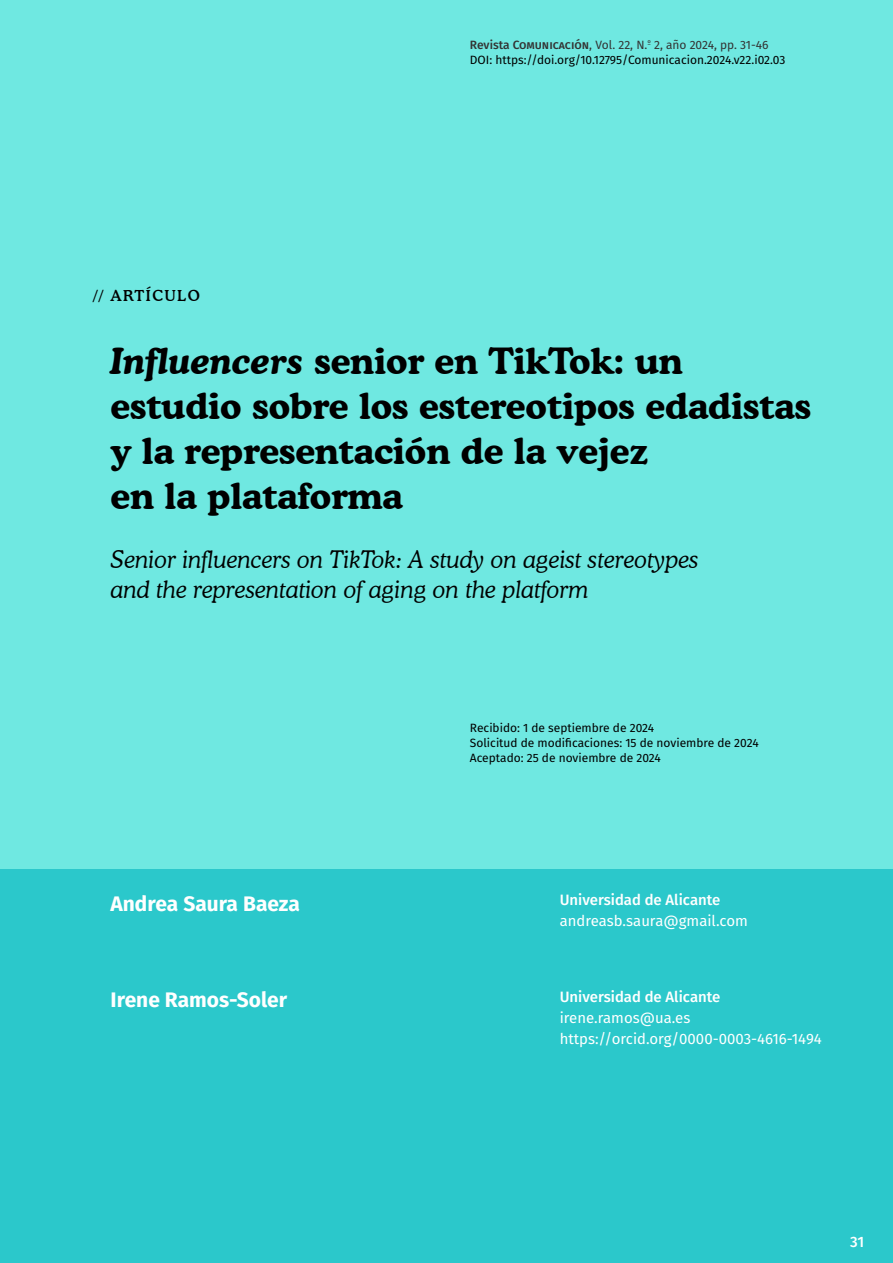
<style>
.page{position:relative;width:893px;height:1263px;background:#fff}
.page>*{position:absolute;margin:0;border:0;box-sizing:border-box;transform-origin:0 0}
.titulo{font:700 36px/45px "Cooper BT";color:#000}
.titulo_segundo_idioma{font:italic 300 24px/30px "Cooper BT";color:#000}
.autores{font:700 21px "Fira Sans";color:#fff}
.datos_autores{font:15px "Fira Sans";color:#fff}
.universidad{font:500 15px "Fira Sans";color:#fff}
.presentacion{font:500 15px "Cooper BT";letter-spacing:.1em;color:#000}
.t1{font:12px "Fira Sans";color:#000}
.t2{font:12px "Fira Sans";letter-spacing:-.01em;color:#333}
.s1{font-weight:500}
.s2{font-style:italic}
</style>
<div class="page">
<div style="left:0;top:868px;width:893px;height:395px;background:#2bc8cb"></div>
<div style="left:0;top:0;width:893px;height:868px;background:#6fe8e1"></div>
<p class="t2" style="left:470px;top:35px;width:300px"><span class="s1">Revista Comunicación</span>, Vol. 22, N.<sup>º</sup> 2, año 2024, pp. 31-46</p>
<p class="t1" style="left:470px;top:50px;width:317px">DOI: https://doi.org/10.12795/Comunicacion.2024.v22.i02.03</p>
<p class="presentacion" style="left:94px;top:286px;width:108px">// ARTÍCULO</p>
<p class="titulo" style="left:111px;top:338px;width:702px"><span class="s2">Influencers</span> senior en TikTok: un estudio sobre los estereotipos edadistas y la representación de la vejez<br>en la plataforma</p>
<p class="titulo_segundo_idioma" style="left:111px;top:545px;width:590px">Senior influencers on TikTok: A study on ageist stereotypes and the representation of aging on the platform</p>
<p class="autores" style="left:111px;top:885px;width:191px">Andrea Saura Baeza</p>
<p class="autores" style="left:111px;top:982px;width:178px">Irene Ramos-Soler</p>
<p class="t1" style="left:470px;top:719px;width:186px">Recibido: 1 de septiembre de 2024</p>
<p class="t1" style="left:470px;top:734px;width:290px">Solicitud de modificaciones: 15 de noviembre de 2024</p>
<p class="t1" style="left:470px;top:749px;width:193px">Aceptado: 25 de noviembre de 2024</p>
<p class="universidad" style="left:560px;top:888px;width:162px">Universidad de Alicante</p>
<p class="datos_autores" style="left:560px;top:909px;width:190px">andreasb.saura@gmail.com</p>
<p class="universidad" style="left:560px;top:984px;width:162px">Universidad de Alicante</p>
<p class="datos_autores" style="left:560px;top:1006px;width:132px">irene.ramos@ua.es</p>
<p class="datos_autores" style="left:560px;top:1027px;width:263px">https://orcid.org/0000-0003-4616-1494</p>
<p class="universidad" style="left:850px;top:1230px;width:16px">31</p>
</div>
